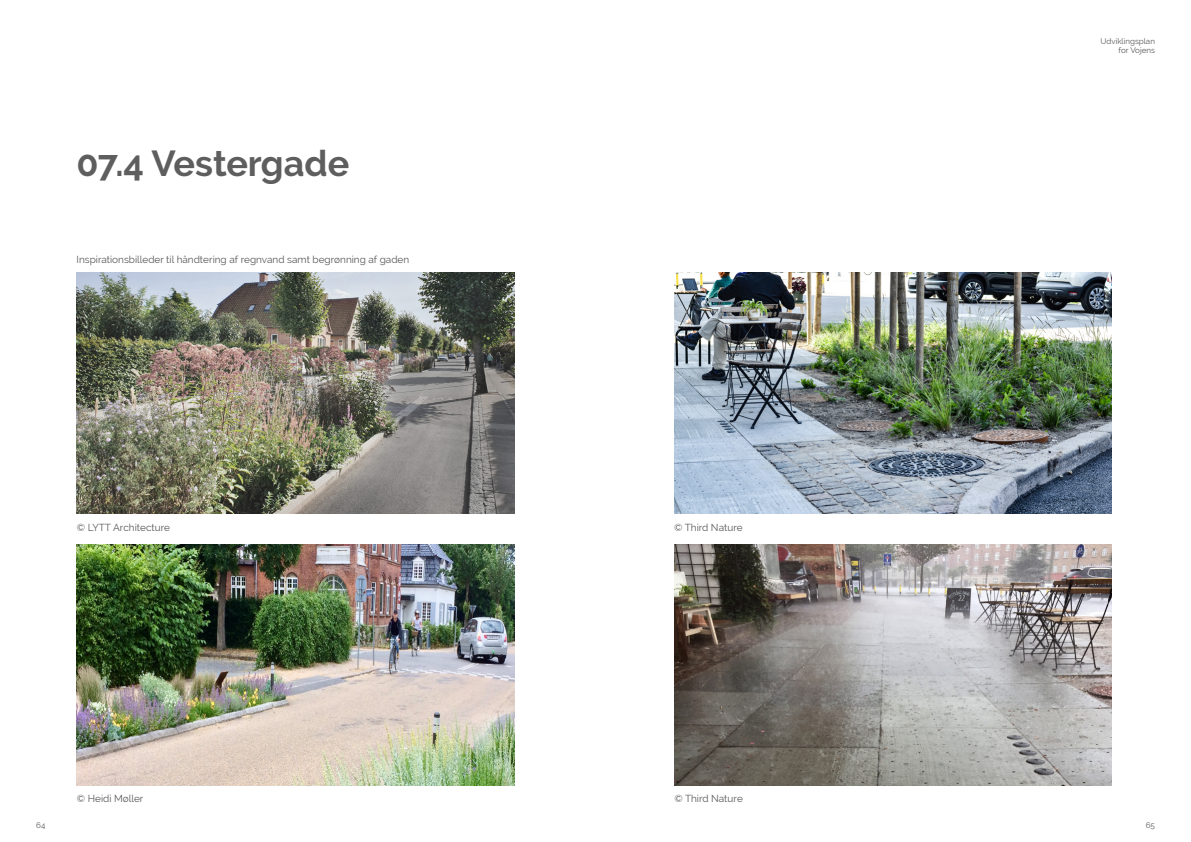
<style>
.page{position:relative;width:1191px;height:842px;background:#fff}
.page>*{position:absolute;margin:0;border:0;box-sizing:border-box;transform-origin:0 0}
.t1{font:700 36px "Raleway";color:#5e5e5e}
.t2{font:10px "Raleway";color:#595959}
.t3{font:8px/9.6px "Raleway";color:#595959;text-align:right}
</style>
<div class="page">
<img style="left:77px;top:272px;width:437px;height:241px">
<img style="left:77px;top:545px;width:437px;height:241px">
<img style="left:674px;top:272px;width:437px;height:241px">
<img style="left:674px;top:545px;width:437px;height:241px">
<p class="t1" style="left:77px;top:142px;width:274px">07.4 Vestergade</p>
<p class="t2" style="left:77px;top:254px;width:334px">Inspirationsbilleder til håndtering af regnvand samt begrønning af gaden</p>
<p class="t2" style="left:77px;top:522px;width:95px">© LYTT Architecture</p>
<p class="t2" style="left:77px;top:792px;width:68px">© Heidi Møller</p>
<p class="t2" style="left:674px;top:522px;width:70px">© Third Nature</p>
<p class="t2" style="left:674px;top:792px;width:70px">© Third Nature</p>
<p class="t3" style="left:1100px;top:36px;width:56px">Udviklingsplan for Vojens</p>
<p class="t3" style="left:36px;top:821px;width:11px">64</p>
<p class="t3" style="left:1145px;top:821px;width:11px">65</p>
</div>
